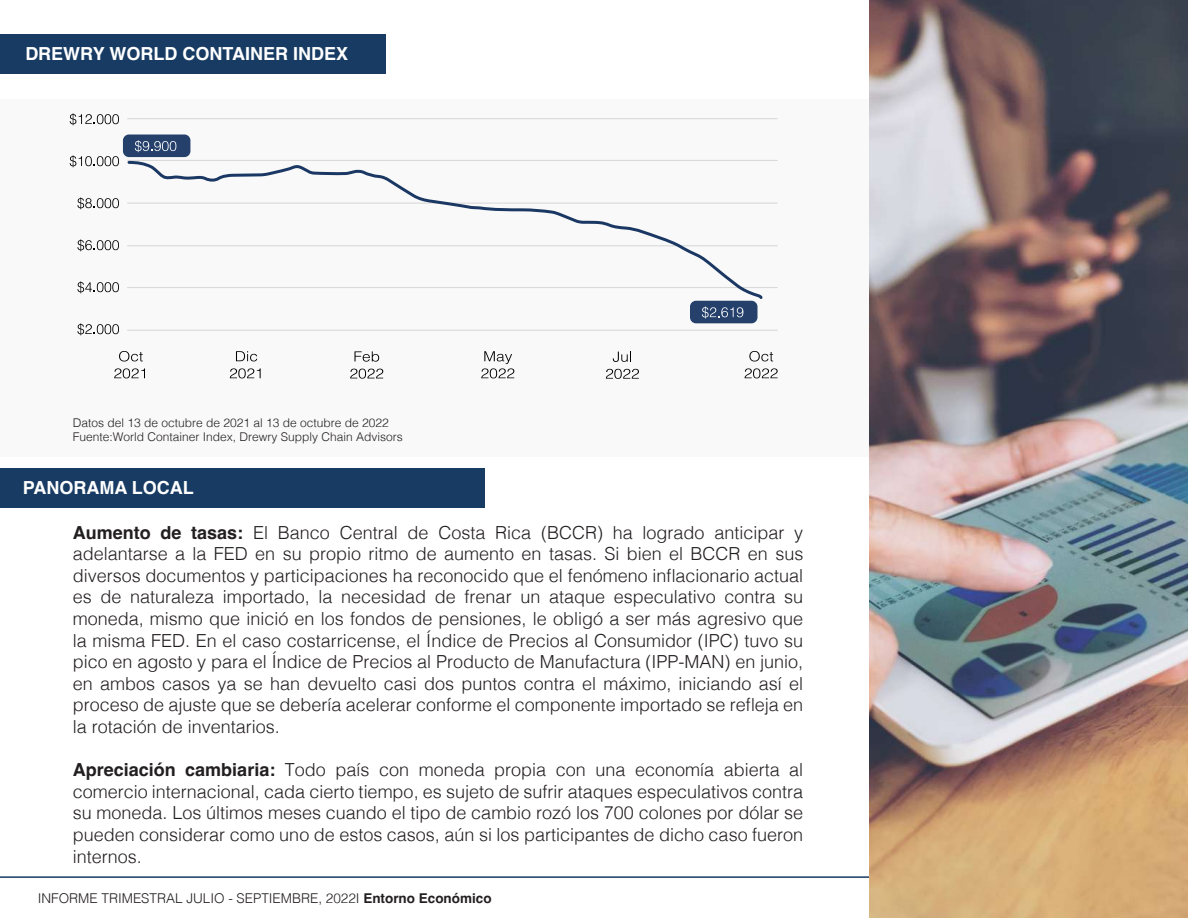
<style>
.page{position:relative;width:1188px;height:918px;background:#fff}
.page>*{position:absolute;margin:0;border:0;box-sizing:border-box;transform-origin:0 0}
.t1{font:300 18px/21.6px "Helvetica";color:#231f20;text-align:justify}
.t2{font:700 18px "Helvetica";color:#fff}
.t3{font:300 13.5px "Helvetica";color:#231f20}
.t4{font:300 12px/14.4px "Helvetica";color:#231f20}
.s1{font-weight:700}
</style>
<div class="page">
<hr style="left:0;top:876px;width:1071px;height:2px;background:#173b63">
<div style="left:0;top:99px;width:1188px;height:357px;background:#f9f9f9"></div>
<div style="left:0;top:469px;width:484px;height:39px;background:#173b63"></div>
<img style="left:869px;top:0;width:319px;height:918px">
<div style="left:0;top:34px;width:386px;height:40px;background:#173b63"></div>
<hr style="left:127px;top:118px;width:651px;height:1px;background:#d9d9d9">
<hr style="left:127px;top:160px;width:651px;height:1px;background:#d9d9d9">
<hr style="left:127px;top:203px;width:651px;height:1px;background:#d9d9d9">
<hr style="left:127px;top:245px;width:651px;height:1px;background:#d9d9d9">
<hr style="left:127px;top:287px;width:651px;height:1px;background:#d9d9d9">
<hr style="left:127px;top:330px;width:651px;height:1px;background:#d9d9d9">
<svg style="left:127px;top:160px;width:638px;height:142px"></svg>
<svg style="left:70px;top:113px;width:49px;height:12px"></svg>
<svg style="left:70px;top:155px;width:49px;height:12px"></svg>
<svg style="left:77px;top:197px;width:42px;height:12px"></svg>
<svg style="left:77px;top:239px;width:42px;height:12px"></svg>
<svg style="left:77px;top:281px;width:42px;height:12px"></svg>
<svg style="left:77px;top:323px;width:42px;height:12px"></svg>
<svg style="left:119px;top:351px;width:24px;height:11px"></svg>
<svg style="left:114px;top:368px;width:31px;height:10px"></svg>
<svg style="left:236px;top:351px;width:21px;height:10px"></svg>
<svg style="left:230px;top:368px;width:31px;height:10px"></svg>
<svg style="left:354px;top:351px;width:25px;height:11px"></svg>
<svg style="left:350px;top:369px;width:33px;height:10px"></svg>
<svg style="left:481px;top:351px;width:33px;height:27px"></svg>
<svg style="left:613px;top:352px;width:18px;height:10px"></svg>
<svg style="left:606px;top:369px;width:33px;height:10px"></svg>
<svg style="left:749px;top:351px;width:24px;height:11px"></svg>
<svg style="left:745px;top:368px;width:33px;height:10px"></svg>
<div style="left:123px;top:135px;width:67px;height:22px;background:#24406b;border-radius:6px"></div>
<svg style="left:135px;top:140px;width:41px;height:12px"></svg>
<div style="left:690px;top:301px;width:67px;height:22px;background:#24406b;border-radius:6px"></div>
<svg style="left:702px;top:306px;width:41px;height:12px"></svg>
<p class="t2" style="left:25px;top:43px;width:324px">DREWRY WORLD CONTAINER INDEX</p>
<p class="t4" style="left:73px;top:414px;width:332px">Datos del 13 de octubre de 2021 al 13 de octubre de 2022<br>Fuente:World Container Index, Drewry Supply Chain Advisors</p>
<p class="t2" style="left:23px;top:477px;width:173px">PANORAMA LOCAL</p>
<p class="t1" style="left:73px;top:520px;width:732px"><span class="s1">Aumento de tasas:</span> El Banco Central de Costa Rica (BCCR) ha logrado anticipar y adelantarse a la FED en su propio ritmo de aumento en tasas. Si bien el BCCR en sus diversos documentos y participaciones ha reconocido que el fenómeno inflacionario actual es de naturaleza importado, la necesidad de frenar un ataque especulativo contra su moneda, mismo que inició en los fondos de pensiones, le obligó a ser más agresivo que la misma FED. En el caso costarricense, el Índice de Precios al Consumidor (IPC) tuvo su pico en agosto y para el Índice de Precios al Producto de Manufactura (IPP-MAN) en junio, en ambos casos ya se han devuelto casi dos puntos contra el máximo, iniciando así el proceso de ajuste que se debería acelerar conforme el componente importado se refleja en la rotación de inventarios.</p>
<p class="t1" style="left:73px;top:758px;width:732px"><span class="s1">Apreciación cambiaria:</span> Todo país con moneda propia con una economía abierta al comercio internacional, cada cierto tiempo, es sujeto de sufrir ataques especulativos contra su moneda. Los últimos meses cuando el tipo de cambio rozó los 700 colones por dólar se pueden considerar como uno de estos casos, aún si los participantes de dicho caso fueron internos.</p>
<p class="t3" style="left:38px;top:887px;width:455px">INFORME TRIMESTRAL JULIO - SEPTIEMBRE, 2022I <span class="s1">Entorno Económico</span></p>
</div>
